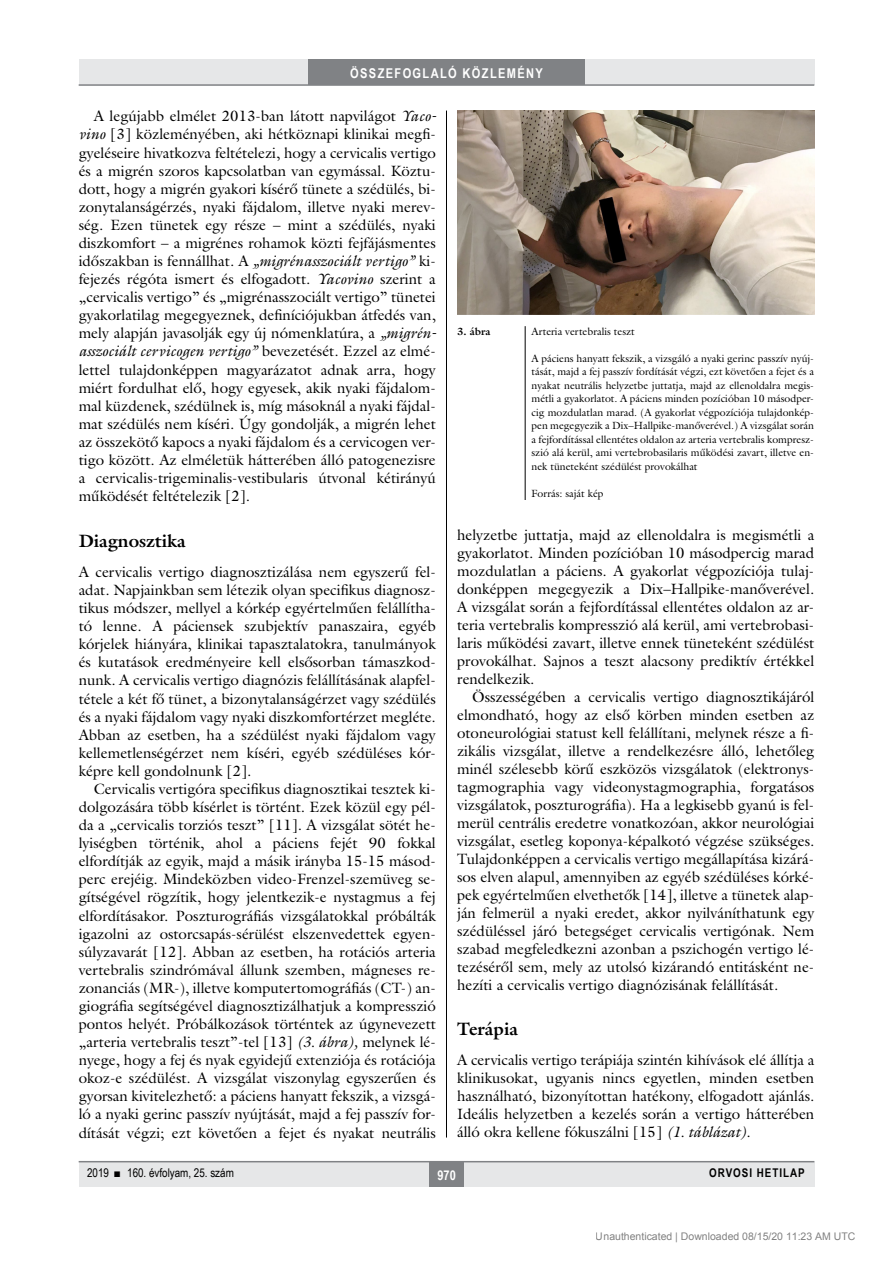
<style>
.page{position:relative;width:893px;height:1263px;background:#fff}
.page>*{position:absolute;margin:0;border:0;box-sizing:border-box;transform-origin:0 0}
.alcimbold{font:700 18px "Galliard Reg";color:#000}
.Body_Text{font:15px/18.1px "Galliard Reg";color:#000;text-align:justify}
.Body_tompa{font:15px/18.1px "Galliard Reg";color:#000;text-align:justify}
.t1{font:700 13.5px "Arial Narrow";letter-spacing:.1em;color:#fff}
.t2{font:12px "Arial Narrow";color:#000}
.t3{font:700 12px "Arial Narrow";letter-spacing:.08em;color:#000}
.kepalairas2{font:10.5px/13.5px "Galliard Reg";color:#000;text-align:justify}
.t4{font:10.5px "Arial";color:rgb(0 0 0/.5)}
.kepalairas1{font:700 10.5px "Galliard Reg";color:#000}
.s1{font-style:italic}
</style>
<div class="page">
<div style="left:79px;top:1161px;width:735px;height:25px;background:#e6e7e8"></div>
<hr style="left:79px;top:1161px;width:735px;height:1px;background:#808285">
<div style="left:430px;top:1161px;width:34px;height:25px;background:#808285"></div>
<div style="left:79px;top:60px;width:735px;height:25px;background:#e6e7e8"></div>
<div style="left:308px;top:60px;width:277px;height:25px;background:#808285"></div>
<hr style="left:79px;top:84px;width:735px;height:2px;background:#808285">
<hr style="left:446px;top:111px;width:1px;height:1026px;background:#000">
<img style="left:457px;top:111px;width:357px;height:203px">
<hr style="left:525px;top:326px;width:1px;height:174px;background:#000">
<p class="t1" style="left:350px;top:63px;width:194px">ÖSSZEFOGLALÓ KÖZLEMÉNY</p>
<p class="Body_Text" style="left:79px;top:107px;width:359px;text-indent:15px">A legújabb elmélet 2013-ban látott napvilágot <span class="s1">Yaco&shy;vino</span> [3] közleményében, aki hétköznapi klinikai megfi&shy;gyeléseire hivatkozva feltételezi, hogy a cervicalis vertigo és a migrén szoros kapcsolatban van egymással. Köztu&shy;dott, hogy a migrén gyakori kísérő tünete a szédülés, bi&shy;zonytalanságérzés, nyaki fájdalom, illetve nyaki merev&shy;ség. Ezen tünetek egy része – mint a szédülés, nyaki diszkomfort – a migrénes rohamok közti fejfájásmentes időszakban is fennállhat. A <span class="s1">„migrénasszociált vertigo”</span> ki&shy;fejezés régóta ismert és elfogadott. <span class="s1">Yacovino</span> szerint a „cervicalis vertigo” és „migrénasszociált vertigo” tünetei gyakorlatilag megegyeznek, definíciójukban átfedés van, mely alapján javasolják egy új nómenklatúra, a <span class="s1">„migrén&shy;asszociált cervicogen vertigo”</span> bevezetését. Ezzel az elmé&shy;lettel tulajdonképpen magyarázatot adnak arra, hogy miért fordulhat elő, hogy egyesek, akik nyaki fájdalom&shy;mal küzdenek, szédülnek is, míg másoknál a nyaki fájdal&shy;mat szédülés nem kíséri. Úgy gondolják, a migrén lehet az összekötő kapocs a nyaki fájdalom és a cervicogen ver&shy;tigo között. Az elméletük hátterében álló patogenezisre a cervicalis-trigeminalis-vestibularis útvonal kétirányú működését feltételezik [2].</p>
<p class="alcimbold" style="left:79px;top:529px;width:109px">Diagnosztika</p>
<p class="Body_tompa" style="left:79px;top:562px;width:359px">A cervicalis vertigo diagnosztizálása nem egyszerű fel&shy;adat. Napjainkban sem létezik olyan specifikus diagnosz&shy;tikus módszer, mellyel a kórkép egyértelműen felállítha&shy;tó lenne. A páciensek szubjektív panaszaira, egyéb kórjelek hiányára, klinikai tapasztalatokra, tanulmányok és kutatások eredményeire kell elsősorban támaszkod&shy;nunk. A cervicalis vertigo diagnózis felállításának alapfel&shy;tétele a két fő tünet, a bizonytalanságérzet vagy szédülés és a nyaki fájdalom vagy nyaki diszkomfortérzet megléte.<br>Abban az esetben, ha a szédülést nyaki fájdalom vagy kellemetlenségérzet nem kíséri, egyéb szédüléses kór&shy;képre kell gondolnunk [2].</p>
<p class="Body_Text" style="left:79px;top:779px;width:359px;text-indent:15px">Cervicalis vertigóra specifikus diagnosztikai tesztek ki&shy;dolgozására több kísérlet is történt. Ezek közül egy pél&shy;da a „cervicalis torziós teszt” [11]. A vizsgálat sötét he&shy;lyiségben történik, ahol a páciens fejét 90 fokkal elfordítják az egyik, majd a másik irányba 15-15 másod&shy;perc erejéig. Mindeközben video-Frenzel-szemüveg se&shy;gítségével rögzítik, hogy jelentkezik-e nystagmus a fej elfordításakor. Poszturográfiás vizsgálatokkal próbálták igazolni az ostorcsapás-sérülést elszenvedettek egyen&shy;súlyzavarát [12]. Abban az esetben, ha rotációs arteria vertebralis szindrómával állunk szemben, mágneses re&shy;zonanciás (MR-), illetve komputertomográfiás (CT-) an&shy;giográfia segítségével diagnosztizálhatjuk a kompresszió pontos helyét. Próbálkozások történtek az úgynevezett „arteria vertebralis teszt”-tel [13] <span class="s1">(3. ábra),</span> melynek lé&shy;nyege, hogy a fej és nyak egyidejű extenziója és rotációja okoz-e szédülést. A vizsgálat viszonylag egyszerűen és gyorsan kivitelezhető: a páciens hanyatt fekszik, a vizsgá&shy;ló a nyaki gerinc passzív nyújtását, majd a fej passzív for&shy;dítását végzi; ezt követően a fejet és nyakat neutrális</p>
<p class="kepalairas1" style="left:457px;top:324px;width:35px">3. ábra</p>
<p class="kepalairas2" style="left:531px;top:324px;width:105px">Arteria vertebralis teszt</p>
<p class="kepalairas2" style="left:531px;top:351px;width:284px">A páciens hanyatt fekszik, a vizsgáló a nyaki gerinc passzív nyúj&shy;tását, majd a fej passzív fordítását végzi, ezt követően a fejet és a nyakat neutrális helyzetbe juttatja, majd az ellenoldalra megis&shy;métli a gyakorlatot. A páciens minden pozícióban 10 másodper&shy;cig mozdulatlan marad. (A gyakorlat végpozíciója tulajdonkép&shy;pen megegyezik a Dix–Hallpike-manőverével.) A vizsgálat során a fejfordítással ellentétes oldalon az arteria vertebralis kompres - szió alá kerül, ami vertebrobasilaris működési zavart, illetve en&shy;nek tüneteként szédülést provokálhat</p>
<p class="kepalairas2" style="left:531px;top:486px;width:73px">Forrás: saját kép</p>
<p class="Body_Text" style="left:457px;top:525px;width:359px">helyzetbe juttatja, majd az ellenoldalra is megismétli a gyakorlatot. Minden pozícióban 10 másodpercig marad mozdulatlan a páciens. A gyakorlat végpozíciója tulaj&shy;donképpen megegyezik a Dix–Hallpike-manőverével.<br>A vizsgálat során a fejfordítással ellentétes oldalon az ar&shy;teria vertebralis kompresszió alá kerül, ami vertebrobasi&shy;laris működési zavart, illetve ennek tüneteként szédülést provokálhat. Sajnos a teszt alacsony prediktív értékkel rendelkezik.</p>
<p class="Body_Text" style="left:457px;top:687px;width:359px;text-indent:15px">Összességében a cervicalis vertigo diagnosztikájáról elmondható, hogy az első körben minden esetben az otoneurológiai statust kell felállítani, melynek része a fi&shy;zikális vizsgálat, illetve a rendelkezésre álló, lehetőleg minél szélesebb körű eszközös vizsgálatok (elektronys&shy;tagmographia vagy videonystagmographia, forgatásos vizsgálatok, poszturográfia). Ha a legkisebb gyanú is fel&shy;merül centrális eredetre vonatkozóan, akkor neurológiai vizsgálat, esetleg koponya-képalkotó végzése szükséges.<br>Tulajdonképpen a cervicalis vertigo megállapítása kizárá&shy;sos elven alapul, amennyiben az egyéb szédüléses kórké&shy;pek egyértelműen elvethetők [14], illetve a tünetek alap&shy;ján felmerül a nyaki eredet, akkor nyilváníthatunk egy szédüléssel járó betegséget cervicalis vertigónak. Nem szabad megfeledkezni azonban a pszichogén vertigo lé&shy;tezéséről sem, mely az utolsó kizárandó entitásként ne&shy;hezíti a cervicalis vertigo diagnózisának felállítását.</p>
<p class="alcimbold" style="left:457px;top:1017px;width:62px">Terápia</p>
<p class="Body_tompa" style="left:457px;top:1051px;width:359px">A cervicalis vertigo terápiája szintén kihívások elé állítja a klinikusokat, ugyanis nincs egyetlen, minden esetben használható, bizonyítottan hatékony, elfogadott ajánlás.<br>Ideális helyzetben a kezelés során a vertigo hátterében álló okra kellene fókuszálni [15] <span class="s1">(1. táblázat)</span>.</p>
<p class="t2" style="left:87px;top:1164px;width:148px">2019 ■ 160. évfolyam, 25. szám</p>
<p class="t1" style="left:437px;top:1165px;width:20px">970</p>
<p class="t3" style="left:709px;top:1164px;width:97px">ORVOSI HETILAP</p>
<p class="t4" style="left:596px;top:1231px;width:261px">Unauthenticated | Downloaded 08/15/20 11:23 AM UTC</p>
</div>
